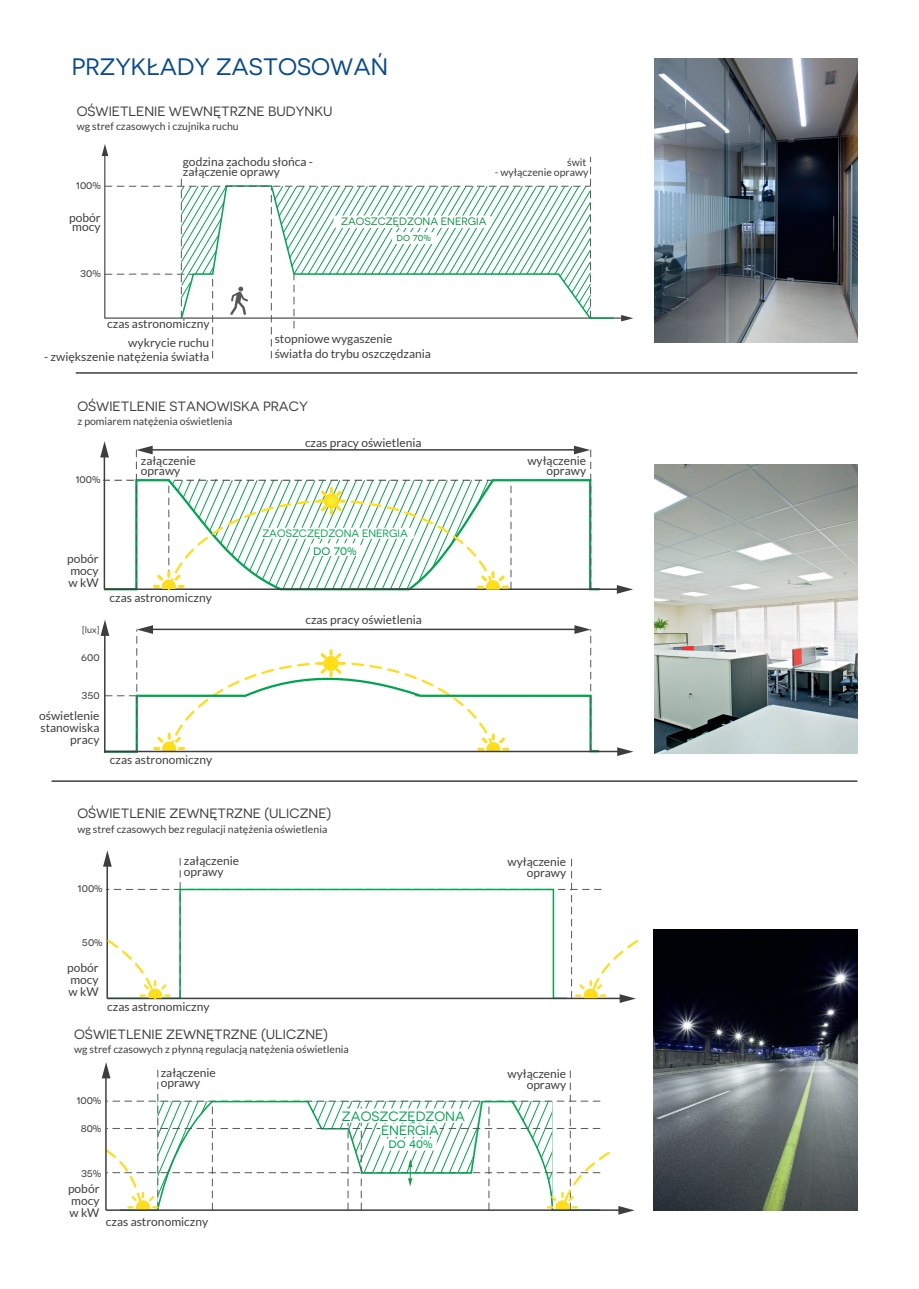
<style>
.page{position:relative;width:919px;height:1289px;background:#fff}
.page>*{position:absolute;margin:0;border:0;box-sizing:border-box;transform-origin:0 0}
.t1{font:23.7px "Novecentosanswide";color:#06498e}
.t2{font:13.5px "Novecentosanswide";color:#3e3e3f}
.t3{font:13.5px "Novecentosanswide";color:#00a54f}
.t4{font:12px/12px "Lato";color:#3e3e3f}
.t5{font:12px "Novecentosanswide";color:#3e3e3f}
.t6{font:10.65px/16px "Novecentosanswide";color:#0d9344;text-align:center}
.t7{font:10.65px "Novecentosanswide";color:#00a54f}
.t8{font:10.5px "Lato";color:#3e3e3f}
.t9{font:9px "Lato";color:#3e3e3f}
</style>
<div class="page">
<hr style="left:104px;top:317px;width:519px;height:1px;background:#3e3e3f">
<svg style="left:621px;top:315px;width:12px;height:6px"></svg>
<svg style="left:102px;top:144px;width:489px;height:214px"></svg>
<hr style="left:76px;top:372px;width:781px;height:2px;background:#3e3e3f">
<hr style="left:52px;top:780px;width:805px;height:2px;background:#3e3e3f">
<hr style="left:104px;top:588px;width:515px;height:2px;background:#3e3e3f">
<svg style="left:616px;top:585px;width:17px;height:8px"></svg>
<hr style="left:104px;top:750px;width:516px;height:2px;background:#3e3e3f">
<svg style="left:617px;top:747px;width:16px;height:9px"></svg>
<hr style="left:106px;top:1209px;width:515px;height:1px;background:#3e3e3f">
<svg style="left:618px;top:1206px;width:16px;height:8px"></svg>
<svg style="left:101px;top:620px;width:500px;height:133px"></svg>
<svg style="left:102px;top:1062px;width:510px;height:149px"></svg>
<img style="left:653px;top:929px;width:204px;height:281px">
<img style="left:654px;top:464px;width:203px;height:289px">
<img style="left:654px;top:58px;width:203px;height:284px">
<svg style="left:100px;top:441px;width:491px;height:150px"></svg>
<svg style="left:103px;top:850px;width:536px;height:152px"></svg>
<h1 class="t1" style="left:72px;top:53px;width:317px">PRZYKŁADY ZASTOSOWAŃ</h1>
<p class="t2" style="left:77px;top:103px;width:257px">OŚWIETLENIE WEWNĘTRZNE BUDYNKU</p>
<p class="t8" style="left:77px;top:121px;width:163px">wg stref czasowych i czujnika ruchu</p>
<p class="t5" style="left:76px;top:177px;width:27px">100%</p>
<p class="t4" style="left:69px;top:213px;width:33px;line-height:9px">pobór mocy</p>
<p class="t5" style="left:80px;top:266px;width:22px">30%</p>
<p class="t4" style="left:183px;top:156px;width:132px;line-height:10.5px">godzina zachodu słońca - załączenie oprawy</p>
<p class="t8" style="left:567px;top:156px;width:21px">świt</p>
<p class="t8" style="left:494px;top:167px;width:95px">- wyłączenie oprawy</p>
<p class="t6" style="left:341px;top:213px;width:147px">ZAOSZCZĘDZONA ENERGIA do 70%</p>
<p class="t4" style="left:107px;top:318px;width:104px">czas astronomiczny</p>
<p class="t4" style="left:128px;top:336px;width:83px">wykrycie ruchu</p>
<p class="t4" style="left:44px;top:350px;width:167px">- zwiększenie natężenia światła</p>
<p class="t4" style="left:275px;top:332px;width:158px;line-height:14.4px">stopniowe wygaszenie światła do trybu oszczędzania</p>
<p class="t2" style="left:77px;top:398px;width:232px">OŚWIETLENIE STANOWISKA PRACY</p>
<p class="t8" style="left:77px;top:415px;width:156px">z pomiarem natężenia oświetlenia</p>
<p class="t5" style="left:75px;top:472px;width:27px">100%</p>
<p class="t4" style="left:141px;top:455px;width:57px;line-height:10.5px">załączenie oprawy</p>
<p class="t4" style="left:67px;top:553px;width:33px;text-align:justify">pobór mocy w kW</p>
<p class="t9" style="left:82px;top:625px;width:19px">[lux]</p>
<p class="t5" style="left:81px;top:650px;width:20px">600</p>
<p class="t4" style="left:110px;top:591px;width:104px">czas astronomiczny</p>
<p class="t5" style="left:82px;top:687px;width:20px">350</p>
<p class="t4" style="left:39px;top:709px;width:62px;text-align:right">oświetlenie stanowiska pracy</p>
<p class="t4" style="left:110px;top:753px;width:104px">czas astronomiczny</p>
<p class="t4" style="left:305px;top:436px;width:118px">czas pracy oświetlenia</p>
<p class="t7" style="left:262px;top:527px;width:147px">ZAOSZCZĘDZONA ENERGIA</p>
<p class="t3" style="left:313px;top:542px;width:45px">do 70%</p>
<p class="t4" style="left:305px;top:613px;width:118px">czas pracy oświetlenia</p>
<p class="t2" style="left:77px;top:805px;width:255px">OŚWIETLENIE ZEWNĘTRZNE (ULICZNE)</p>
<p class="t8" style="left:77px;top:823px;width:251px">wg stref czasowych bez regulacji natężenia oświetlenia</p>
<p class="t5" style="left:78px;top:880px;width:27px">100%</p>
<p class="t5" style="left:82px;top:935px;width:22px">50%</p>
<p class="t4" style="left:67px;top:961px;width:33px;text-align:justify">pobór mocy w kW</p>
<p class="t4" style="left:184px;top:855px;width:57px;line-height:10.5px">załączenie oprawy</p>
<p class="t4" style="left:107px;top:1000px;width:104px">czas astronomiczny</p>
<p class="t2" style="left:74px;top:1026px;width:255px">OŚWIETLENIE ZEWNĘTRZNE (ULICZNE)</p>
<p class="t8" style="left:74px;top:1043px;width:276px">wg stref czasowych z płynną regulacją natężenia oświetlenia</p>
<p class="t5" style="left:76px;top:1092px;width:27px">100%</p>
<p class="t5" style="left:81px;top:1120px;width:22px">80%</p>
<p class="t5" style="left:81px;top:1165px;width:22px">35%</p>
<p class="t4" style="left:161px;top:1067px;width:57px;line-height:10.5px">załączenie oprawy</p>
<p class="t4" style="left:68px;top:1182px;width:33px;text-align:justify">pobór mocy w kW</p>
<p class="t4" style="left:106px;top:1215px;width:104px">czas astronomiczny</p>
<p class="t3" style="left:342px;top:1108px;width:124px">ZAOSZCZĘDZONA</p>
<p class="t3" style="left:381px;top:1122px;width:59px">ENERGIA</p>
<p class="t3" style="left:388px;top:1135px;width:46px">do 40%</p>
<p class="t4" style="left:527px;top:455px;width:60px;line-height:10.5px;text-align:right">wyłączenie oprawy</p>
<p class="t4" style="left:507px;top:856px;width:60px;line-height:10.5px;text-align:right">wyłączenie oprawy</p>
<p class="t4" style="left:507px;top:1068px;width:60px;line-height:10.5px;text-align:right">wyłączenie oprawy</p>
</div>
